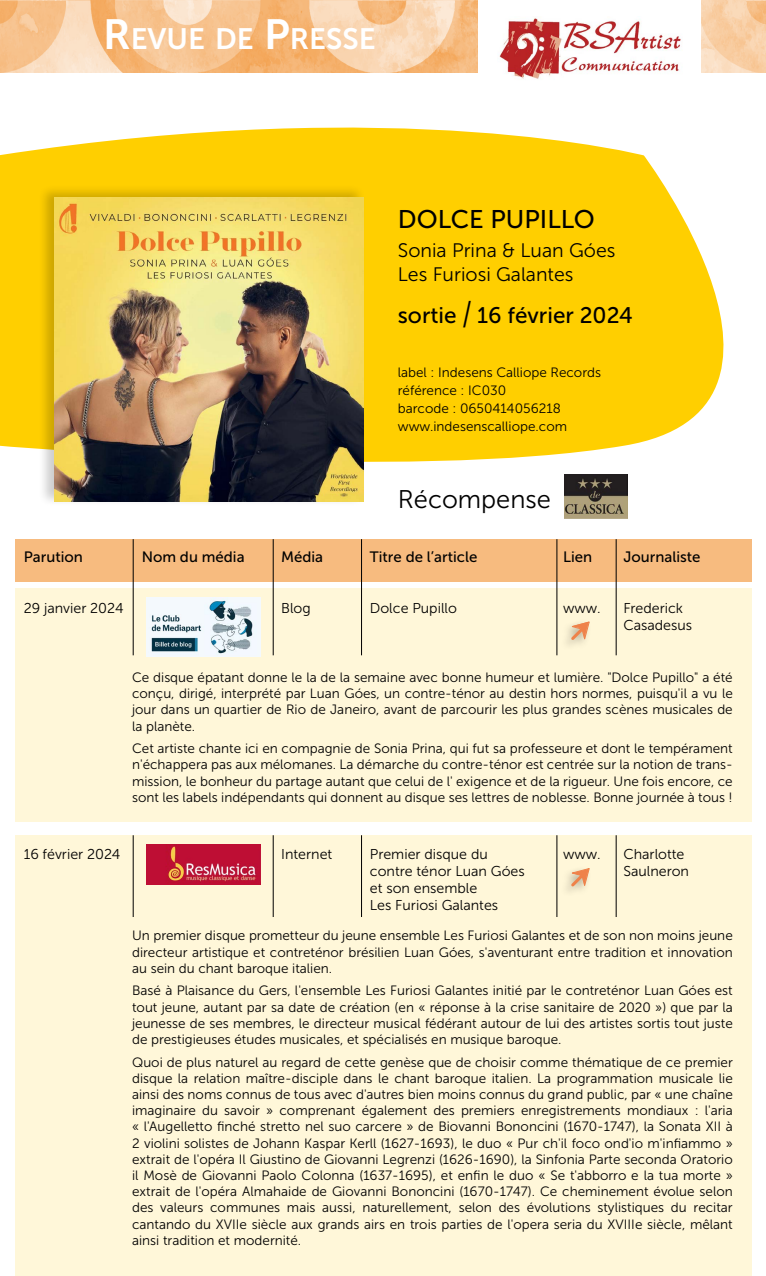
<style>
.page{position:relative;width:766px;height:1276px;background:#fff}
.page>*{position:absolute;margin:0;border:0;box-sizing:border-box;transform-origin:0 0}
.t1{font:29.4px "Museo Sans 700";color:#fff}
.t2{font:25.5px "Museo Sans 500";color:#000}
.t3{font:25.5px "Museo Sans 300";color:#000}
.t4{font:22.5px "Museo Sans 500";color:#000}
.t5{font:19.5px/24px "Museo Sans 300";color:#000}
.t6{font:15px "Museo Sans 500";color:#000}
.t7{font:14.25px/17.1px "Museo Sans 300";color:#000}
.t8{font:13.5px/16.2px "Museo Sans 300";color:#000;text-align:justify}
.s1{font-size:42px}
.s2{font-size:33.75px}
</style>
<div class="page">
<svg style="left:0;top:127px;width:724px;height:355px;fill:#ffcf00"></svg>
<img style="left:0;top:0;width:765px;height:72px">
<div style="left:38px;top:184px;width:327px;height:322px;background:#000;opacity:.2"></div>
<img style="left:54px;top:197px;width:310px;height:304px">
<div style="left:478px;top:0;width:223px;height:91px;background:#fff"></div>
<img style="left:499px;top:18px;width:182px;height:61px">
<div style="left:16px;top:589px;width:735px;height:233px;background:#fff7d9"></div>
<div style="left:16px;top:835px;width:735px;height:441px;background:#fff7d9"></div>
<div style="left:16px;top:539px;width:735px;height:43px;background:#f7bb7f"></div>
<hr style="left:133px;top:539px;width:1px;height:116px;background:#000">
<hr style="left:273px;top:539px;width:1px;height:116px;background:#000">
<hr style="left:361px;top:539px;width:1px;height:116px;background:#000">
<hr style="left:556px;top:539px;width:1px;height:116px;background:#000">
<hr style="left:615px;top:539px;width:1px;height:116px;background:#000">
<hr style="left:133px;top:835px;width:1px;height:82px;background:#000">
<hr style="left:273px;top:835px;width:1px;height:82px;background:#000">
<hr style="left:361px;top:835px;width:1px;height:82px;background:#000">
<hr style="left:556px;top:835px;width:1px;height:82px;background:#000">
<hr style="left:615px;top:835px;width:1px;height:82px;background:#000">
<img style="left:147px;top:597px;width:113px;height:60px">
<img style="left:147px;top:844px;width:113px;height:40px">
<img style="left:564px;top:474px;width:63px;height:45px">
<svg style="left:568px;top:623px;width:20px;height:20px"></svg>
<svg style="left:568px;top:870px;width:20px;height:19px"></svg>
<h1 class="t1" style="left:103px;top:23px;width:274px"><span class="s1">R</span>EVUE DE <span class="s1">P</span>RESSE</h1>
<h2 class="t2" style="left:398px;top:205px;width:198px">DOLCE PUPILLO</h2>
<h3 class="t5" style="left:398px;top:238px;width:219px">Sonia Prina &amp; Luan Góes<br>Les Furiosi Galantes</h3>
<h3 class="t4" style="left:398px;top:302px;width:236px">sortie <span class="s2">/</span> 16 février 2024</h3>
<p class="t8" style="left:398px;top:363px;width:205px;line-height:18px;text-align:left">label : Indesens Calliope Records référence : IC030<br>barcode : 0650414056218 www.indesenscalliope.com</p>
<h2 class="t3" style="left:398px;top:486px;width:154px">Récompense</h2>
<p class="t6" style="left:24px;top:549px;width:61px">Parution</p>
<p class="t6" style="left:142px;top:549px;width:104px">Nom du média</p>
<p class="t6" style="left:281px;top:549px;width:43px">Média</p>
<p class="t6" style="left:370px;top:549px;width:109px">Titre de l’article</p>
<p class="t6" style="left:563px;top:549px;width:31px">Lien</p>
<p class="t6" style="left:623px;top:549px;width:79px">Journaliste</p>
<p class="t7" style="left:24px;top:599px;width:101px">29 janvier 2024</p>
<p class="t7" style="left:281px;top:599px;width:31px">Blog</p>
<p class="t7" style="left:370px;top:599px;width:88px">Dolce Pupillo</p>
<p class="t7" style="left:623px;top:599px;width:70px">Frederick<br>Casadesus</p>
<p class="t7" style="left:563px;top:599px;width:39px">www.</p>
<p class="t8" style="left:132px;top:669px;width:602px">Ce disque épatant donne le la de la semaine avec bonne humeur et lumière. "Dolce Pupillo" a été conçu, dirigé, interprété par Luan Góes, un contre-ténor au destin hors normes, puisqu'il a vu le jour dans un quartier de Rio de Janeiro, avant de parcourir les plus grandes scènes musicales de la planète.</p>
<p class="t8" style="left:132px;top:740px;width:602px">Cet artiste chante ici en compagnie de Sonia Prina, qui fut sa professeure et dont le tempérament n'échappera pas aux mélomanes. La démarche du contre-ténor est centrée sur la notion de trans&shy;mission, le bonheur du partage autant que celui de l' exigence et de la rigueur. Une fois encore, ce sont les labels indépendants qui donnent au disque ses lettres de noblesse. Bonne journée à tous !</p>
<p class="t7" style="left:24px;top:845px;width:98px">16 février 2024</p>
<p class="t7" style="left:281px;top:845px;width:53px">Internet</p>
<p class="t7" style="left:370px;top:845px;width:156px">Premier disque du contre ténor Luan Góes et son ensemble<br>Les Furiosi Galantes</p>
<p class="t7" style="left:563px;top:845px;width:39px">www.</p>
<p class="t7" style="left:623px;top:845px;width:67px">Charlotte<br>Saulneron</p>
<p class="t8" style="left:132px;top:927px;width:602px">Un premier disque prometteur du jeune ensemble Les Furiosi Galantes et de son non moins jeune directeur artistique et contreténor brésilien Luan Góes, s'aventurant entre tradition et innovation au sein du chant baroque italien.</p>
<p class="t8" style="left:132px;top:982px;width:602px">Basé à Plaisance du Gers, l'ensemble Les Furiosi Galantes initié par le contreténor Luan Góes est tout jeune, autant par sa date de création (en « réponse à la crise sanitaire de 2020 ») que par la jeunesse de ses membres, le directeur musical fédérant autour de lui des artistes sortis tout juste de prestigieuses études musicales, et spécialisés en musique baroque.</p>
<p class="t8" style="left:132px;top:1054px;width:602px">Quoi de plus naturel au regard de cette genèse que de choisir comme thématique de ce premier disque la relation maître-disciple dans le chant baroque italien. La programmation musicale lie ainsi des noms connus de tous avec d'autres bien moins connus du grand public, par « une chaîne imaginaire du savoir » comprenant également des premiers enregistrements mondiaux : l'aria « l'Augelletto finché stretto nel suo carcere » de Biovanni Bononcini (1670-1747), la Sonata XII à 2 violini solistes de Johann Kaspar Kerll (1627-1693), le duo « Pur ch'il foco ond'io m'infiammo » extrait de l'opéra Il Giustino de Giovanni Legrenzi (1626-1690), la Sinfonia Parte seconda Oratorio il Mosè de Giovanni Paolo Colonna (1637-1695), et enfin le duo « Se t'abborro e la tua morte » extrait de l'opéra Almahaide de Giovanni Bononcini (1670-1747). Ce cheminement évolue selon des valeurs communes mais aussi, naturellement, selon des évolutions stylistiques du recitar cantando du XVIIe siècle aux grands airs en trois parties de l'opera seria du XVIIIe siècle, mêlant ainsi tradition et modernité.</p>
</div>
